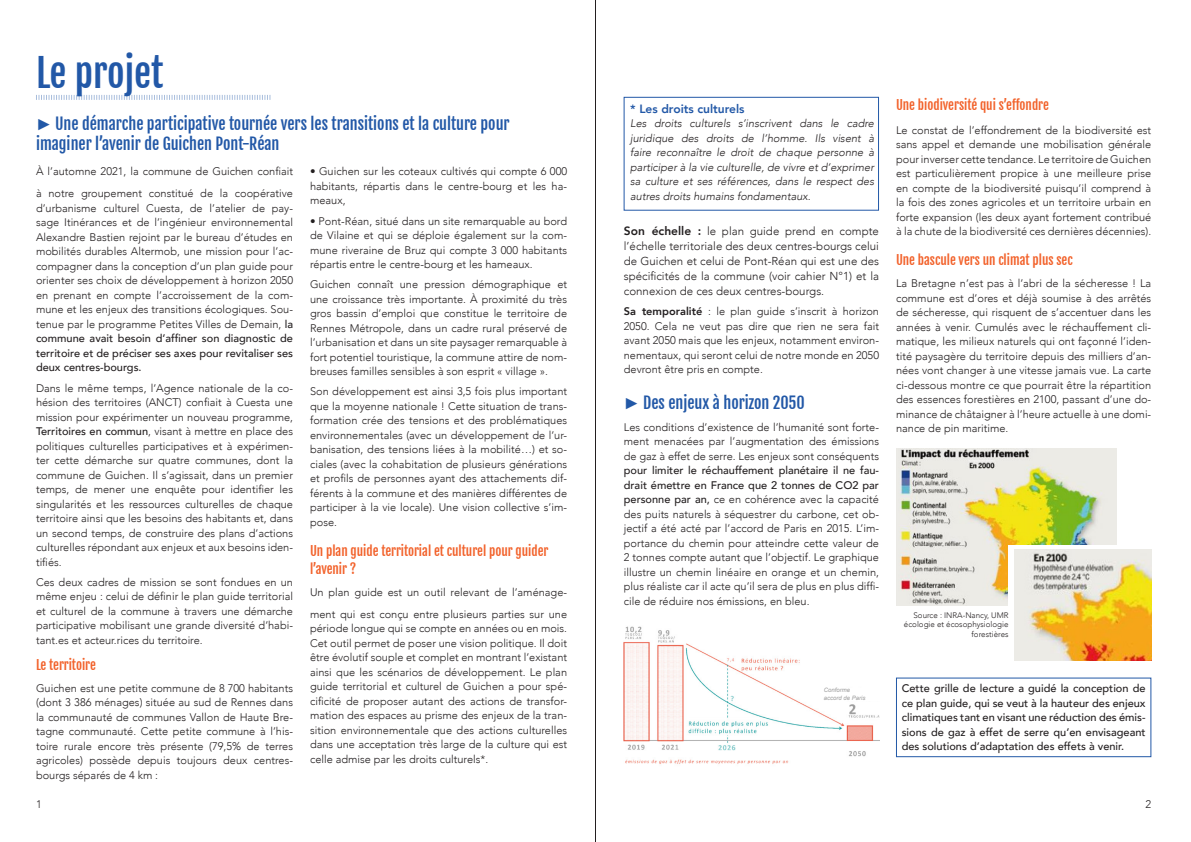
<style>
.page{position:relative;width:1191px;height:842px;background:#fff}
.page>*{position:absolute;margin:0;border:0;box-sizing:border-box;transform-origin:0 0}
.t1{font:38px "Fjalla One";color:#2258a7}
.t2{font:16px/20px "Fjalla One";color:#2258a7}
.t3{font:13px/18px "Fjalla One";color:#f2622b}
.t4{font:800 12px "Avenir";color:#2258a7}
.t5{font:300 11.5px/15px "Avenir";color:#231f20;text-align:justify}
.t6{font:300 11px/14.5px "Avenir";color:#231f20;text-align:justify}
.t7{font:italic 300 11px/14.5px "Avenir";color:#231f20;text-align:justify}
.t8{font:500 11px/14.5px "Avenir";color:#231f20;text-align:justify}
.t9{font:300 8px/9.6px "Avenir";color:#231f20;text-align:right}
.t10{font:italic 6px/7.2px "Arial";color:#9e9e9e}
.s1{font-family:"Century"}
.s2{font-weight:500}
.s3{font-weight:800;font-size:12px}
.s4{font-weight:800}
</style>
<div class="page">
<div style="left:624px;top:97px;width:254px;height:113px;border:1px solid #2258a7"></div>
<div style="left:896px;top:678px;width:255px;height:79px;border:1px solid #2258a7"></div>
<img style="left:896px;top:449px;width:220px;height:156px">
<svg style="left:1008px;top:545px;width:137px;height:116px"></svg>
<img style="left:1014px;top:550px;width:137px;height:110px">
<img style="left:624px;top:626px;width:255px;height:138px">
<div style="left:842px;top:688px;width:39px;height:12px;background:#fff"></div>
<svg style="left:36px;top:95px;width:234px;height:5px"></svg>
<hr style="left:595px;top:0;width:1px;height:842px;background:#231f20">
<h1 class="t1" style="left:36px;top:52px;width:129px">Le projet</h1>
<h2 class="t2" style="left:36px;top:114px;width:475px"><span class="s1">►</span> Une démarche participative tournée vers les transitions et la culture pour imaginer l’avenir de Guichen Pont-Réan</h2>
<p class="t6" style="left:36px;top:161px;width:258px;line-height:22px">À l’automne 2021, la commune de Guichen confiait à notre groupement constitué de la coopérative</p>
<p class="t6" style="left:36px;top:201px;width:258px">d’urbanisme culturel Cuesta, de l’atelier de pay&shy;sage Itinérances et de l’ingénieur environnemental Alexandre Bastien rejoint par le bureau d’études en mobilités durables Altermob, une mission pour l’ac&shy;compagner dans la conception d’un plan guide pour orienter ses choix de développement à horizon 2050 en prenant en compte l’accroissement de la com&shy;mune et les enjeux des transitions écologiques. Sou&shy;tenue par le programme Petites Villes de Demain, <span class="s2">la commune avait besoin d’affiner son diagnostic de territoire et de préciser ses axes pour revitaliser ses deux centres-bourgs.</span></p>
<p class="t6" style="left:36px;top:381px;width:258px">Dans le même temps, l’Agence nationale de la co&shy;hésion des territoires (ANCT) confiait à Cuesta une mission pour expérimenter un nouveau programme, <span class="s2">Territoires en commun</span>, visant à mettre en place des politiques culturelles participatives et à expérimen&shy;ter cette démarche sur quatre communes, dont la commune de Guichen. Il s’agissait, dans un premier temps, de mener une enquête pour identifier les singularités et les ressources culturelles de chaque territoire ainsi que les besoins des habitants et, dans un second temps, de construire des plans d’actions culturelles répondant aux enjeux et aux besoins iden&shy;tifiés.</p>
<p class="t6" style="left:36px;top:575px;width:258px">Ces deux cadres de mission se sont fondues en un même enjeu : celui de définir le plan guide territorial et culturel de la commune à travers une démarche participative mobilisant une grande diversité d’habi&shy;tant.es et acteur.rices du territoire.</p>
<p class="t3" style="left:36px;top:656px;width:61px">Le territoire</p>
<p class="t6" style="left:36px;top:680px;width:258px">Guichen est une petite commune de 8 700 habitants (dont 3 386 ménages) située au sud de Rennes dans la communauté de communes Vallon de Haute Bre&shy;tagne communauté. Cette petite commune à l’his&shy;toire rurale encore très présente (79,5% de terres agricoles) possède depuis toujours deux centres&shy;bourgs séparés de 4 km :</p>
<p class="t6" style="left:310px;top:164px;width:258px">• Guichen sur les coteaux cultivés qui compte 6 000 habitants, répartis dans le centre-bourg et les ha&shy;meaux,</p>
<p class="t6" style="left:310px;top:214px;width:258px">• Pont-Réan, situé dans un site remarquable au bord de Vilaine et qui se déploie également sur la com&shy;mune riveraine de Bruz qui compte 3 000 habitants répartis entre le centre-bourg et les hameaux.</p>
<p class="t6" style="left:310px;top:277px;width:258px">Guichen connaît une pression démographique et une croissance très importante. À proximité du très gros bassin d’emploi que constitue le territoire de Rennes Métropole, dans un cadre rural préservé de l’urbanisation et dans un site paysager remarquable à fort potentiel touristique, la commune attire de nom&shy;breuses familles sensibles à son esprit « village ».</p>
<p class="t6" style="left:310px;top:384px;width:258px">Son développement est ainsi 3,5 fois plus important que la moyenne nationale ! Cette situation de trans&shy;formation crée des tensions et des problématiques environnementales (avec un développement de l’ur&shy;banisation, des tensions liées à la mobilité…) et so&shy;ciales (avec la cohabitation de plusieurs générations et profils de personnes ayant des attachements dif&shy;férents à la commune et des manières différentes de participer à la vie locale). Une vision collective s’im&shy;pose.</p>
<p class="t3" style="left:310px;top:542px;width:240px">Un plan guide territorial et culturel pour guider l’avenir ?</p>
<p class="t6" style="left:310px;top:581px;width:258px;line-height:22px">Un plan guide est un outil relevant de l’aménage&shy;ment qui est conçu entre plusieurs parties sur une</p>
<p class="t6" style="left:310px;top:621px;width:258px">période longue qui se compte en années ou en mois.<br>Cet outil permet de poser une vision politique. Il doit être évolutif souple et complet en montrant l’existant ainsi que les scénarios de développement. Le plan guide territorial et culturel de Guichen a pour spé&shy;cificité de proposer autant des actions de transfor&shy;mation des espaces au prisme des enjeux de la tran&shy;sition environnementale que des actions culturelles dans une acceptation très large de la culture qui est celle admise par les droits culturels*.</p>
<p class="t4" style="left:630px;top:99px;width:116px">* Les droits culturels</p>
<p class="t7" style="left:630px;top:116px;width:245px">Les droits culturels s’inscrivent dans le cadre juridique des droits de l’homme. Ils visent à faire reconnaître le droit de chaque personne à participer à la vie culturelle, de vivre et d’exprimer sa culture et ses références, dans le respect des autres droits humains fondamentaux.</p>
<p class="t5" style="left:624px;top:224px;width:257px"><span class="s3">Son échelle :</span> le plan guide prend en compte l’échelle territoriale des deux centres-bourgs celui de Guichen et celui de Pont-Réan qui est une des spécificités de la commune (voir cahier N°1) et la connexion de ces deux centres-bourgs.</p>
<p class="t6" style="left:624px;top:304px;width:257px"><span class="s4">Sa temporalité</span> : le plan guide s’inscrit à horizon 2050. Cela ne veut pas dire que rien ne sera fait avant 2050 mais que les enjeux, notamment environ&shy;nementaux, qui seront celui de notre monde en 2050 devront être pris en compte.</p>
<h2 class="t2" style="left:624px;top:393px;width:182px"><span class="s1">►</span> Des enjeux à horizon 2050</h2>
<p class="t6" style="left:624px;top:420px;width:257px">Les conditions d’existence de l’humanité sont forte&shy;ment menacées par l’augmentation des émissions de gaz à effet de serre. Les enjeux sont conséquents</p>
<p class="t6" style="left:624px;top:463px;width:257px"><span class="s2">pour limiter le réchauffement planétaire il ne fau&shy;drait émettre en France que 2 tonnes de CO2 par personne par an,</span> ce en cohérence avec la capacité des puits naturels à séquestrer du carbone, cet ob&shy;jectif a été acté par l’accord de Paris en 2015. L’im&shy;portance du chemin pour atteindre cette valeur de 2 tonnes compte autant que l’objectif. Le graphique illustre un chemin linéaire en orange et un chemin, plus réaliste car il acte qu’il sera de plus en plus diffi&shy;cile de réduire nos émissions, en bleu.</p>
<p class="t3" style="left:896px;top:97px;width:154px">Une biodiversité qui s’effondre</p>
<p class="t6" style="left:896px;top:123px;width:257px">Le constat de l’effondrement de la biodiversité est sans appel et demande une mobilisation générale pour inverser cette tendance. Le territoire de Guichen est particulièrement propice à une meilleure prise en compte de la biodiversité puisqu’il comprend à la fois des zones agricoles et un territoire urbain en forte expansion (les deux ayant fortement contribué à la chute de la biodiversité ces dernières décennies).</p>
<p class="t3" style="left:896px;top:252px;width:178px">Une bascule vers un climat plus sec</p>
<p class="t6" style="left:896px;top:276px;width:257px">La Bretagne n’est pas à l’abri de la sécheresse ! La commune est d’ores et déjà soumise à des arrêtés de sécheresse, qui risquent de s’accentuer dans les années à venir. Cumulés avec le réchauffement cli&shy;matique, les milieux naturels qui ont façonné l’iden&shy;tité paysagère du territoire depuis des milliers d’an&shy;nées vont changer à une vitesse jamais vue. La carte ci-dessous montre ce que pourrait être la répartition des essences forestières en 2100, passant d’une do&shy;minance de châtaigner à l’heure actuelle à une domi&shy;nance de pin maritime.</p>
<p class="t9" style="left:904px;top:610px;width:106px">Source : INRA-Nancy, UMR écologie et écosophysiologie forestières</p>
<p class="t10" style="left:823px;top:687px;width:43px">Conforme accord de Paris</p>
<p class="t8" style="left:901px;top:681px;width:245px">Cette grille de lecture a guidé la conception de ce plan guide, qui se veut à la hauteur des enjeux climatiques tant en visant une réduction des émis&shy;sions de gaz à effet de serre qu’en envisageant des solutions d’adaptation des effets à venir.</p>
<p class="t6" style="left:36px;top:797px;width:7px">1</p>
<p class="t6" style="left:1145px;top:797px;width:7px">2</p>
</div>
